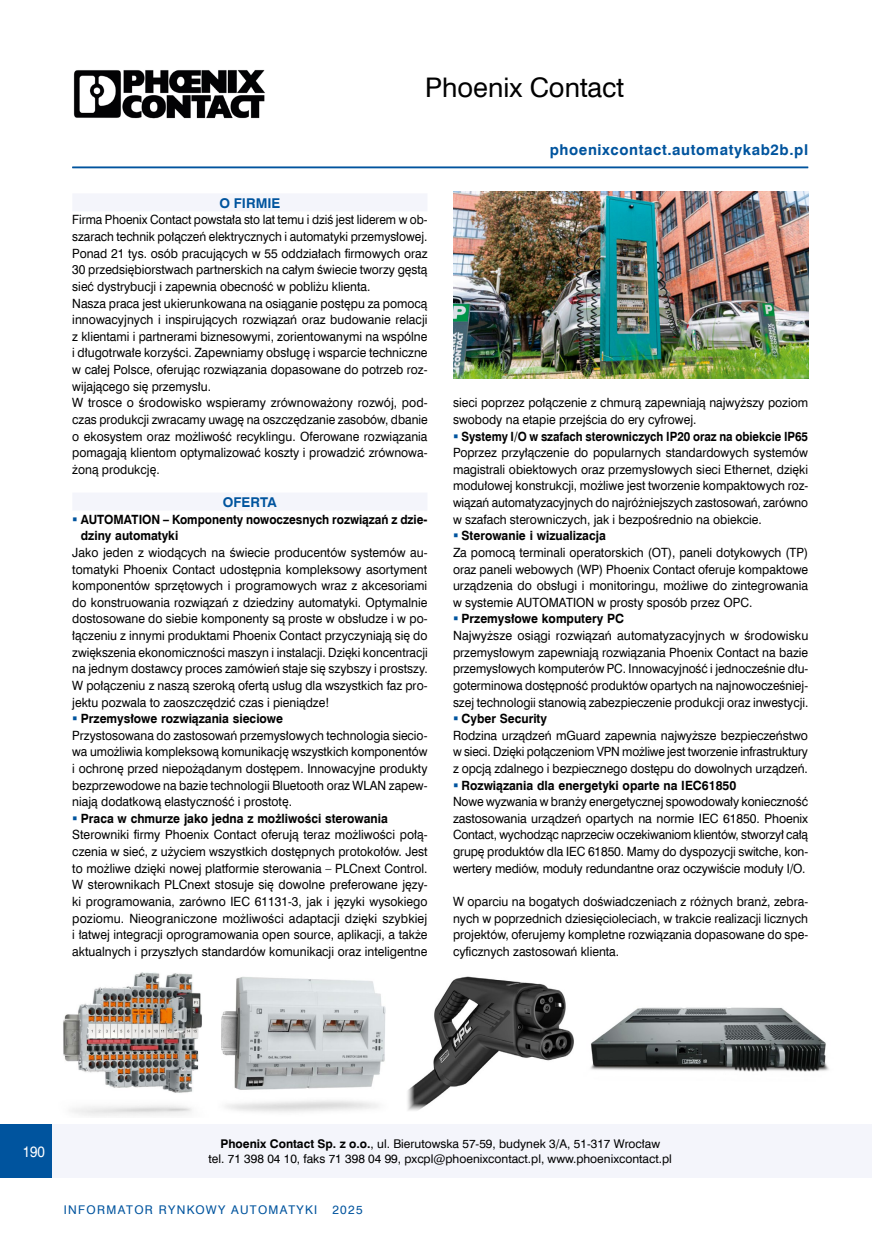
<style>
.page{position:relative;width:872px;height:1234px;background:#fff}
.page>*{position:absolute;margin:0;border:0;box-sizing:border-box;transform-origin:0 0}
.prezFirma{font:27px "Swis 721 EU";color:#000}
.PrezWwwLewa{font:700 15px "Swis 721 EU";letter-spacing:.04em;color:#00549e}
.t1{font:15px "Swis 721 EU";color:#fff;scale:.9 1}
.prezŚródtytuł{font:700 13.5px "Swis 721 EU";color:#00549e}
.prezPodstawowy{font:12.75px/16.6px "Swis 721 EU";color:#000;text-align:justify;scale:.95 1}
.prezPodstawowy-2{font:12.75px/16.6px "Swis 721 EU";color:#000;text-align:justify;scale:.96 1}
.prezPodstawowy-3{font:12.75px/16.6px "Swis 721 EU";color:#000;text-align:justify}
.prezPodstawowy-4{font:12.75px/16.6px "Swis 721 EU";color:#000;text-align:justify;scale:.94 1}
.t2{font:700 12.75px "Swis 721 EU";color:#000;scale:.95 1}
.t3{font:700 12.75px/16.6px "Swis 721 EU";color:#000;scale:.93 1}
.t4{font:700 12.75px "Swis 721 EU";color:#000;scale:.9 1}
.prezStopka{font:12px "Swis 721 EU";color:#000}
.t5{font:12px "Swis 721 EU";letter-spacing:.11em;color:#00549e}
.s1{font-weight:700}
</style>
<div class="page">
<div style="left:0;top:1124px;width:872px;height:53px;background:#f4f5fb"></div>
<div style="left:0;top:1124px;width:51px;height:53px;background:#00549e"></div>
<img style="left:63px;top:972px;width:139px;height:144px">
<img style="left:221px;top:977px;width:165px;height:135px">
<img style="left:407px;top:976px;width:167px;height:135px">
<img style="left:590px;top:1007px;width:239px;height:65px">
<hr style="left:72px;top:167px;width:736px;height:1px;background:#00549e">
<div style="left:72px;top:193px;width:355px;height:18px;background:#f4f5fb"></div>
<div style="left:72px;top:492px;width:355px;height:18px;background:#f4f5fb"></div>
<img style="left:453px;top:191px;width:355px;height:187px">
<img style="left:73px;top:70px;width:192px;height:49px">
<p class="prezFirma" style="left:425px;top:71px;width:200px">Phoenix Contact</p>
<p class="prezŚródtytuł" style="left:219px;top:194px;width:63px">O FIRMIE</p>
<p class="prezPodstawowy-4" style="left:72px;top:212px;width:379px">Firma Phoenix Contact powstała sto lat temu i dziś jest liderem w ob&shy;szarach technik połączeń elektrycznych i automatyki przemysłowej.<br>Ponad 21 tys. osób pracujących w 55 oddziałach firmowych oraz 30 przedsiębiorstwach partnerskich na całym świecie tworzy gęstą sieć dystrybucji i zapewnia obecność w pobliżu klienta.</p>
<p class="prezPodstawowy" style="left:72px;top:295px;width:375px">Nasza praca jest ukierunkowana na osiąganie postępu za pomocą innowacyjnych i inspirujących rozwiązań oraz budowanie relacji z klientami i partnerami biznesowymi, zorientowanymi na wspólne i długotrwałe korzyści. Zapewniamy obsługę i wsparcie techniczne w całej Polsce, oferując rozwiązania dopasowane do potrzeb roz&shy;wijającego się przemysłu.</p>
<p class="prezPodstawowy-2" style="left:72px;top:395px;width:372px">W trosce o środowisko wspieramy zrównoważony rozwój, pod&shy;czas produkcji zwracamy uwagę na oszczędzanie zasobów, dbanie o ekosystem oraz możliwość recyklingu. Oferowane rozwiązania pomagają klientom optymalizować koszty i prowadzić zrównowa&shy;żoną produkcję.</p>
<p class="prezŚródtytuł" style="left:223px;top:493px;width:55px">OFERTA</p>
<p class="t3" style="left:81px;top:511px;width:374px">AUTOMATION – Komponenty nowoczesnych rozwiązań z dzie&shy;dziny automatyki</p>
<p class="prezPodstawowy" style="left:72px;top:544px;width:375px">Jako jeden z wiodących na świecie producentów systemów au&shy;tomatyki Phoenix Contact udostępnia kompleksowy asortyment komponentów sprzętowych i programowych wraz z akcesoriami do konstruowania rozwiązań z dziedziny automatyki. Optymalnie dostosowane do siebie komponenty są proste w obsłudze i w po&shy;łączeniu z innymi produktami Phoenix Contact przyczyniają się do zwiększenia ekonomiczności maszyn i instalacji. Dzięki koncentracji na jednym dostawcy proces zamówień staje się szybszy i prostszy.<br>W połączeniu z naszą szeroką ofertą usług dla wszystkich faz pro&shy;jektu pozwala to zaoszczędzić czas i pieniądze!</p>
<p class="t2" style="left:81px;top:710px;width:214px">Przemysłowe rozwiązania sieciowe</p>
<p class="prezPodstawowy" style="left:72px;top:727px;width:375px">Przystosowana do zastosowań przemysłowych technologia siecio&shy;wa umożliwia kompleksową komunikację wszystkich komponentów i ochronę przed niepożądanym dostępem. Innowacyjne produkty bezprzewodowe na bazie technologii Bluetooth oraz WLAN zapew&shy;niają dodatkową elastyczność i prostotę.</p>
<p class="t2" style="left:81px;top:810px;width:325px">Praca w chmurze jako jedna z możliwości sterowania</p>
<p class="prezPodstawowy-2" style="left:72px;top:826px;width:371px">Sterowniki firmy Phoenix Contact oferują teraz możliwości połą&shy;czenia w sieć, z użyciem wszystkich dostępnych protokołów. Jest to możliwe dzięki nowej platformie sterowania – PLCnext Control.<br>W sterownikach PLCnext stosuje się dowolne preferowane języ&shy;ki programowania, zarówno IEC 61131-3, jak i języki wysokiego poziomu. Nieograniczone możliwości adaptacji dzięki szybkiej i łatwej integracji oprogramowania open source, aplikacji, a także aktualnych i przyszłych standardów komunikacji oraz inteligentne</p>
<p class="PrezWwwLewa" style="left:549px;top:140px;width:260px">phoenixcontact.automatykab2b.pl</p>
<p class="prezPodstawowy" style="left:453px;top:395px;width:375px">sieci poprzez połączenie z chmurą zapewniają najwyższy poziom swobody na etapie przejścia do ery cyfrowej.</p>
<p class="t4" style="left:461px;top:428px;width:387px">Systemy I/O w szafach sterowniczych IP20 oraz na obiekcie IP65</p>
<p class="prezPodstawowy" style="left:453px;top:444px;width:375px">Poprzez przyłączenie do popularnych standardowych systemów magistrali obiektowych oraz przemysłowych sieci Ethernet, dzięki modułowej konstrukcji, możliwe jest tworzenie kompaktowych roz&shy;wiązań automatyzacyjnych do najróżniejszych zastosowań, zarówno w szafach sterowniczych, jak i bezpośrednio na obiekcie.</p>
<p class="t2" style="left:461px;top:527px;width:153px">Sterowanie i wizualizacja</p>
<p class="prezPodstawowy" style="left:453px;top:544px;width:375px">Za pomocą terminali operatorskich (OT), paneli dotykowych (TP) oraz paneli webowych (WP) Phoenix Contact oferuje kompaktowe urządzenia do obsługi i monitoringu, możliwe do zintegrowania w systemie AUTOMATION w prosty sposób przez OPC.</p>
<p class="t2" style="left:461px;top:610px;width:173px">Przemysłowe komputery PC</p>
<p class="prezPodstawowy-3" style="left:453px;top:627px;width:357px">Najwyższe osiągi rozwiązań automatyzacyjnych w środowisku przemysłowym zapewniają rozwiązania Phoenix Contact na bazie przemysłowych komputerów PC. Innowacyjność i jednocześnie dłu&shy;goterminowa dostępność produktów opartych na najnowocześniej&shy;szej technologii stanowią zabezpieczenie produkcji oraz inwestycji.</p>
<p class="t2" style="left:461px;top:710px;width:91px">Cyber Security</p>
<p class="prezPodstawowy-2" style="left:453px;top:727px;width:371px">Rodzina urządzeń mGuard zapewnia najwyższe bezpieczeństwo w sieci. Dzięki połączeniom VPN możliwe jest tworzenie infrastruktury z opcją zdalnego i bezpiecznego dostępu do dowolnych urządzeń.</p>
<p class="t2" style="left:461px;top:777px;width:291px">Rozwiązania dla energetyki oparte na IEC61850</p>
<p class="prezPodstawowy" style="left:453px;top:793px;width:375px">Nowe wyzwania w branży energetycznej spowodowały konieczność zastosowania urządzeń opartych na normie IEC 61850. Phoenix Contact, wychodząc naprzeciw oczekiwaniom klientów, stworzył całą grupę produktów dla IEC 61850. Mamy do dyspozycji switche, kon&shy;wertery mediów, moduły redundantne oraz oczywiście moduły I/O.</p>
<p class="prezPodstawowy" style="left:453px;top:893px;width:375px">W oparciu na bogatych doświadczeniach z różnych branż, zebra&shy;nych w poprzednich dziesięcioleciach, w trakcie realizacji licznych projektów, oferujemy kompletne rozwiązania dopasowane do spe&shy;cyficznych zastosowań klienta.</p>
<p class="t1" style="left:23px;top:1141px;width:26px">190</p>
<p class="prezStopka" style="left:220px;top:1136px;width:441px"><span class="s1">Phoenix Contact Sp. z o.o.</span>, ul. Bierutowska 57-59, budynek 3/A, 51-317 Wrocław</p>
<p class="prezStopka" style="left:209px;top:1150px;width:465px">tel. 71 398 04 10, faks 71 398 04 99, pxcpl@phoenixcontact.pl, www.phoenixcontact.pl</p>
<p class="t5" style="left:64px;top:1201px;width:255px">INFORMATOR RYNKOWY AUTOMATYKI</p>
<p class="t5" style="left:332px;top:1201px;width:32px">2025</p>
</div>
